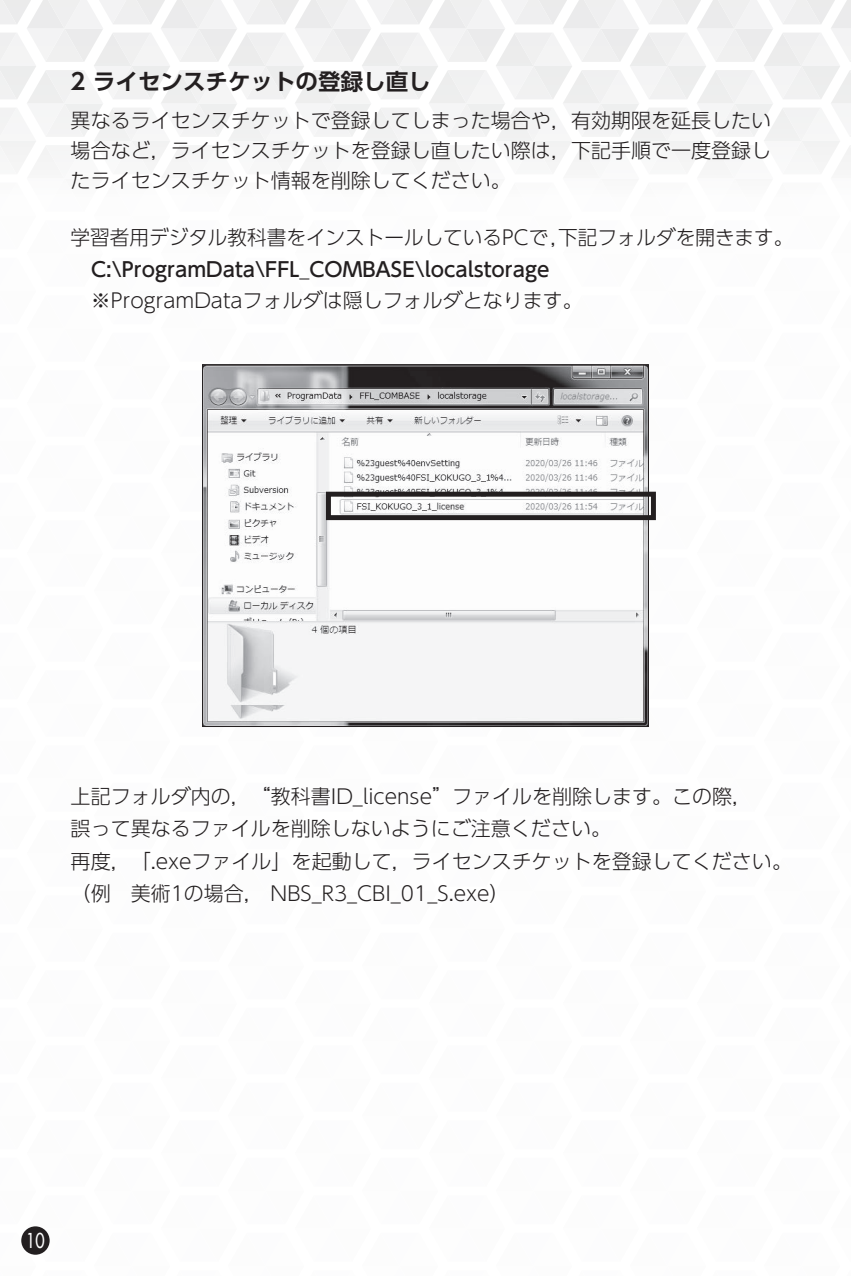
<style>
.page{position:relative;width:851px;height:1276px;background:#fff}
.page>*{position:absolute;margin:0;border:0;box-sizing:border-box;transform-origin:0 0}
.t1{font:700 22.5px "UD Shin Go Pro De";color:#231f20}
.t2{font:300 20px/32.5px "UD Shin Go Pro";color:#231f20}
.t3{font:500 20px "UD Shin Go Pro";color:#231f20}
.t4{font:500 20px "Futura Std";color:#fff;scale:.8 1}
</style>
<div class="page">
<img style="left:204px;top:366px;width:442px;height:359px">
<div style="left:326px;top:492px;width:329px;height:28px;border:5px solid #231f20"></div>
<div style="left:21px;top:1226px;width:29px;height:28px;background:#231f20;border-radius:50%"></div>
<p class="t1" style="left:71px;top:64px;width:361px">2 ライセンスチケットの登録し直し</p>
<p class="t2" style="left:71px;top:105px;width:702px;line-height:30px;text-align:justify">異なるライセンスチケットで登録してしまった場合や，有効期限を延長したい場合など，ライセンスチケットを登録し直したい際は，下記手順で一度登録したライセンスチケット情報を削除してください。</p>
<p class="t2" style="left:71px;top:220px;width:724px">学習者用デジタル教科書をインストールしているPCで,下記フォルダを開きます。</p>
<p class="t3" style="left:91px;top:254px;width:460px">C:\ProgramData\FFL_COMBASE\localstorage</p>
<p class="t2" style="left:71px;top:283px;width:513px">　※ProgramDataフォルダは隠しフォルダとなります。</p>
<p class="t2" style="left:71px;top:779px;width:722px">上記フォルダ内の，“教科書ID_license”ファイルを削除します。この際，<br>誤って異なるファイルを削除しないようにご注意ください。<br>再度，「.exeファイル」を起動して，ライセンスチケットを登録してください。（例　美術1の場合， NBS_R3_CBI_01_S.exe）</p>
<p class="t4" style="left:26px;top:1228px;width:25px">10</p>
</div>
